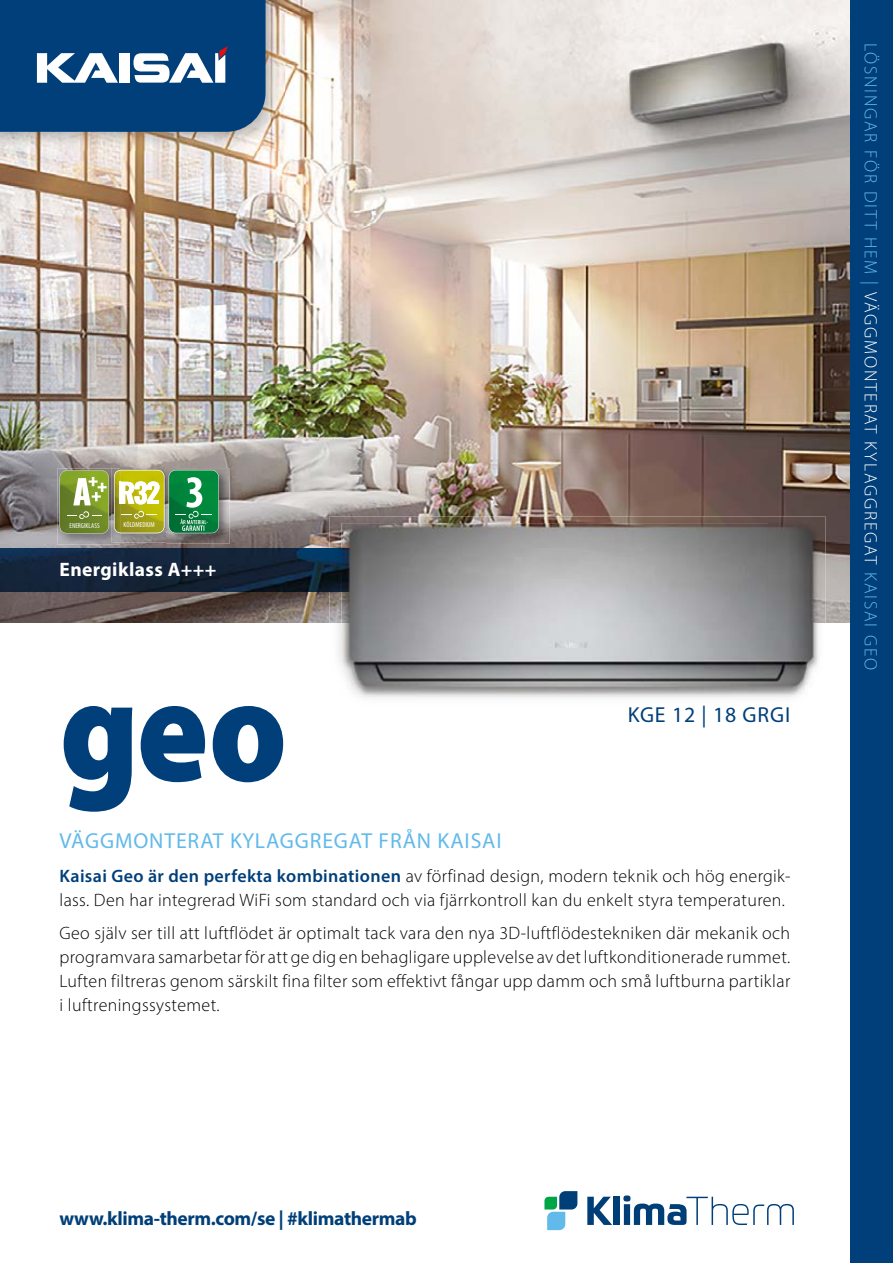
<style>
.page{position:relative;width:893px;height:1263px;background:#fff}
.page>*{position:absolute;margin:0;border:0;box-sizing:border-box;transform-origin:0 0}
.t1{font:900 148.5px "Myriad Pro";color:#003f79;scale:.9 1}
.t2{font:21.75px "Myriad Pro";letter-spacing:.04em;color:#62baea}
.t3{font:21.75px "Myriad Pro";letter-spacing:.04em;color:#003f79}
.t4{font:700 19.5px "Myriad Pro";letter-spacing:-.02em;color:#003f79}
.t5{font:700 19.5px "Myriad Pro";letter-spacing:.02em;color:#fff}
.t6{font:300 18px/24px "Myriad Pro";letter-spacing:.02em;color:#000}
.t7{font:300 18px "Myriad Pro";letter-spacing:.1em;color:#62baea}
.t8{font:condensed 7.2px "Myriad Pro";letter-spacing:.005em;color:#fff}
.s1{font-weight:600;color:#003f79}
.s2{color:#fff}
</style>
<div class="page">
<img style="left:0;top:0;width:850px;height:623px">
<img style="left:0;top:549px;width:329px;height:42px">
<div style="left:850px;top:0;width:43px;height:1263px;background:#003f79"></div>
<img style="left:0;top:0;width:284px;height:150px">
<svg style="left:0;top:0;width:266px;height:132px;background:#1b5286"></svg>
<svg style="left:544px;top:1191px;width:33px;height:39px"></svg>
<svg style="left:587px;top:1197px;width:25px;height:28px"></svg>
<div style="left:614px;top:1197px;width:6px;height:28px;background:#003e78"></div>
<svg style="left:623px;top:1195px;width:171px;height:30px"></svg>
<img style="left:111px;top:467px;width:63px;height:76px">
<img style="left:329px;top:517px;width:496px;height:181px">
<img style="left:341px;top:523px;width:480px;height:173px">
<img style="left:57px;top:468px;width:63px;height:77px">
<img style="left:111px;top:468px;width:9px;height:75px">
<img style="left:167px;top:468px;width:62px;height:76px">
<img style="left:167px;top:468px;width:7px;height:75px">
<svg style="left:60px;top:470px;width:159px;height:63px;background:#7da554"></svg>
<p class="t8" style="left:69px;top:521px;width:32px">ENERGIKLASS</p>
<p class="t8" style="left:124px;top:521px;width:33px">KÖLDMEDIUM</p>
<p class="t5" style="left:60px;top:557px;width:158px">Energiklass A+++</p>
<h1 class="t1" style="left:60px;top:631px;width:255px">geo</h1>
<p class="t2" style="left:60px;top:827px;width:444px">VÄGGMONTERAT KYLAGGREGAT FRÅN KAISAI</p>
<p class="t3" style="left:628px;top:702px;width:164px">KGE 12 | 18 GRGI</p>
<p class="t6" style="left:60px;top:864px;width:732px"><span class="s1">Kaisai Geo är den perfekta kombinationen</span> av förfinad design, modern teknik och hög energik&shy;lass. Den har integrerad WiFi som standard och via fjärrkontroll kan du enkelt styra temperaturen.</p>
<p class="t6" style="left:60px;top:920px;width:732px;text-align:justify">Geo själv ser till att luftflödet är optimalt tack vara den nya 3D-luftflödestekniken där mekanik och programvara samarbetar för att ge dig en behagligare upplevelse av det luftkonditionerade rummet.<br>Luften filtreras genom särskilt fina filter som effektivt fångar upp damm och små luftburna partiklar i luftreningssystemet.</p>
<p class="t7" style="left:882px;top:43px;width:629px;rotate:90deg">LÖSNINGAR FÖR DITT HEM | <span class="s2">VÄGGMONTERAT KYLAGGREGAT</span> KAISAI GEO</p>
<p class="t4" style="left:60px;top:1205px;width:359px">www.klima-therm.com/se | #klimathermab</p>
</div>
